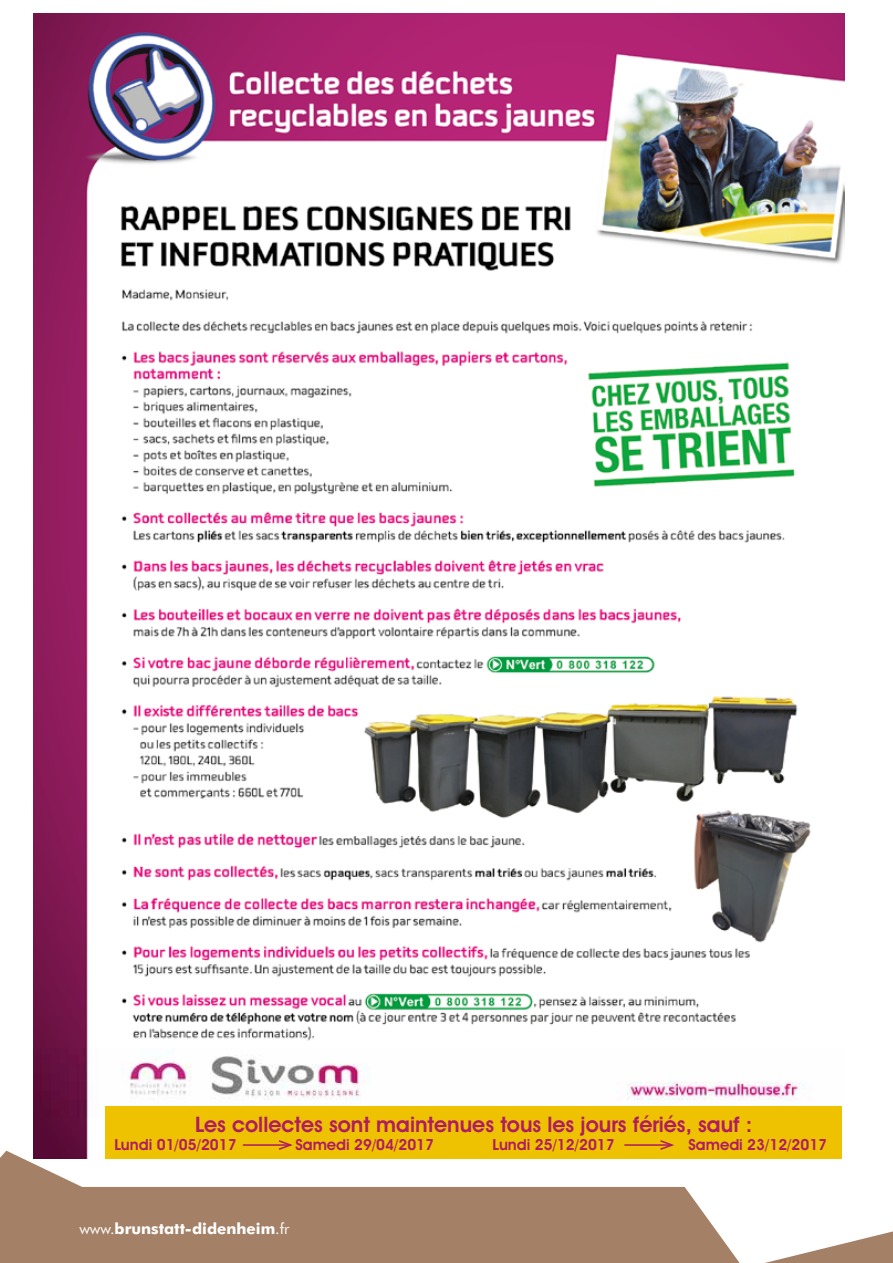
<style>
.page{position:relative;width:893px;height:1263px;background:#fff}
.page>*{position:absolute;margin:0;border:0;box-sizing:border-box;transform-origin:0 0}
.t1{font:600 21.45px "Avant Garde IT Cby BT";color:#af1c62}
.t2{font:600 15.3px "Avant Garde IT Cby BT";color:#af1c62}
.t3{font:700 15.3px "Futura BT";color:#fff}
.s1{font-weight:400}
</style>
<div class="page">
<svg style="left:0;top:1151px;width:893px;height:112px;fill:#a48166"></svg>
<img style="left:33px;top:14px;width:811px;height:1145px">
<img style="left:33px;top:1048px;width:811px;height:69px">
<div style="left:106px;top:1106px;width:736px;height:53px;background:#eec200"></div>
<hr style="left:243px;top:1144px;width:47px;height:2px;background:#af1c62">
<svg style="left:277px;top:1140px;width:16px;height:10px"></svg>
<hr style="left:624px;top:1144px;width:48px;height:2px;background:#af1c62">
<svg style="left:659px;top:1140px;width:15px;height:10px"></svg>
<h1 class="t1" style="left:195px;top:1111px;width:559px">Les collectes sont maintenues tous les jours fériés, sauf :</h1>
<p class="t2" style="left:114px;top:1135px;width:124px">Lundi 01/05/2017</p>
<p class="t2" style="left:295px;top:1135px;width:140px">Samedi 29/04/2017</p>
<p class="t2" style="left:492px;top:1135px;width:124px">Lundi 25/12/2017</p>
<p class="t2" style="left:689px;top:1135px;width:140px">Samedi 23/12/2017</p>
<p class="t3" style="left:79px;top:1219px;width:212px"><span class="s1">www.</span>brunstatt-didenheim<span class="s1">.fr</span></p>
</div>
